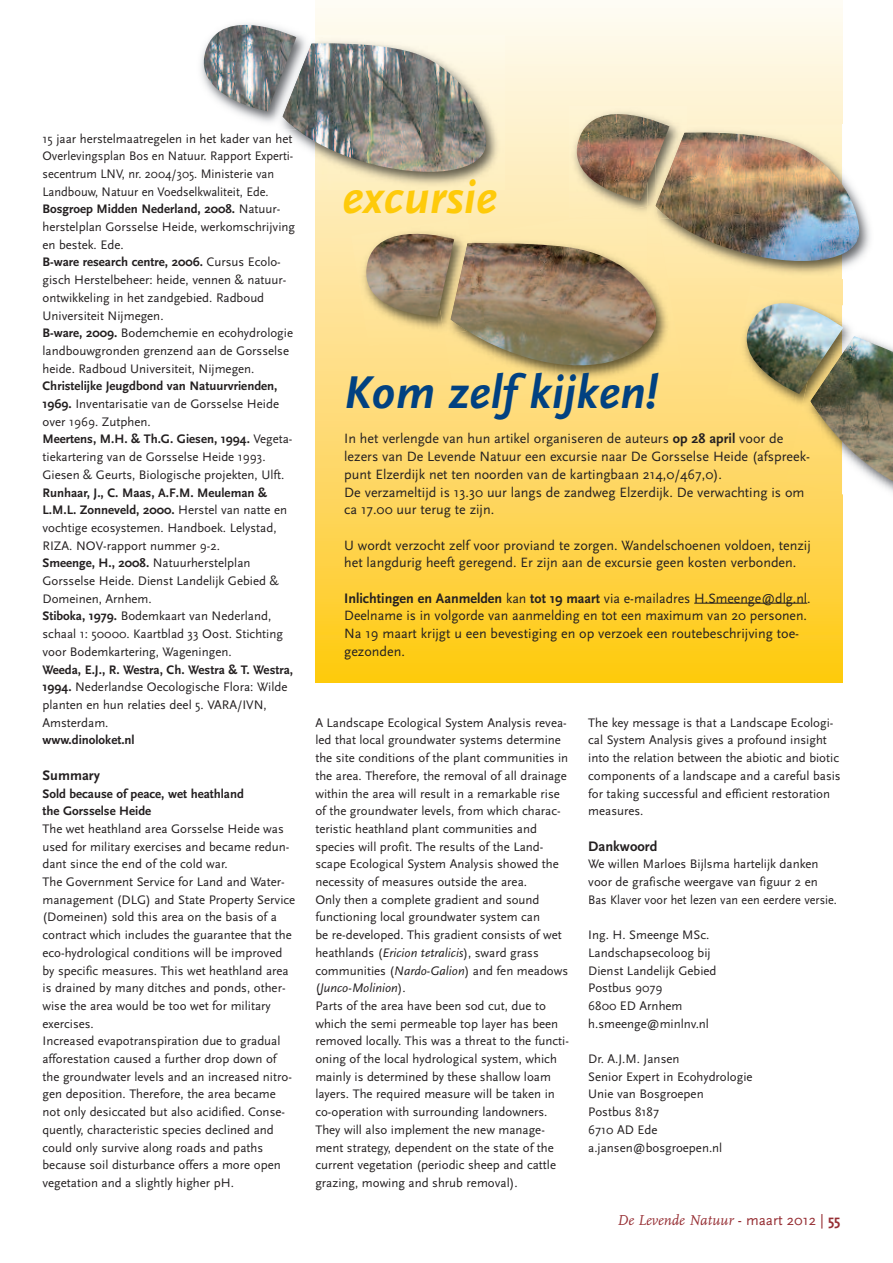
<style>
.page{position:relative;width:893px;height:1263px;background:#fff}
.page>*{position:absolute;margin:0;border:0;box-sizing:border-box;transform-origin:0 0}
.t1{font:italic 700 48px "Scala Sans";color:#014181}
.t2{font:italic 700 48px "Scala Sans";color:#feca0a}
.t3{font:italic 15px "FF Scala";color:#962e33}
.t4{font:700 14.4px "Scala Sans";color:#231f20}
.t5{font:14.1px/17.7px "Scala Sans";color:#231f20}
.t6{font:12.9px/17.7px "Scala Sans";color:#231f20}
.t7{font:700 12.9px/17.7px "Scala Sans";color:#231f20}
.s1{font-weight:700}
.s2{font-weight:700;font-size:14.4px}
.s3{font-style:italic}
.s4{font-family:"Scala Sans";font-style:normal}
.s5{font-family:"Scala Sans";font-weight:700;font-style:normal}
</style>
<div class="page">
<svg style="left:315px;top:5px;width:527px;height:678px;background:#fedc73"></svg>
<img style="left:315px;top:35px;width:189px;height:155px">
<img style="left:285px;top:43px;width:202px;height:129px">
<img style="left:201px;top:23px;width:105px;height:104px">
<img style="left:283px;top:43px;width:31px;height:86px">
<img style="left:203px;top:24px;width:93px;height:87px">
<img style="left:444px;top:218px;width:238px;height:188px">
<img style="left:450px;top:242px;width:209px;height:127px">
<img style="left:351px;top:217px;width:120px;height:130px">
<img style="left:429px;top:235px;width:43px;height:100px">
<img style="left:451px;top:243px;width:35px;height:88px">
<img style="left:365px;top:232px;width:89px;height:85px">
<img style="left:667px;top:124px;width:203px;height:155px">
<img style="left:647px;top:218px;width:20px;height:61px">
<img style="left:656px;top:132px;width:204px;height:129px">
<img style="left:569px;top:106px;width:118px;height:112px">
<img style="left:573px;top:207px;width:74px;height:11px">
<img style="left:647px;top:124px;width:40px;height:81px">
<svg style="left:647px;top:205px;width:9px;height:13px"></svg>
<img style="left:656px;top:133px;width:31px;height:85px">
<img style="left:576px;top:114px;width:93px;height:87px">
<img style="left:842px;top:482px;width:51px;height:24px">
<img style="left:785px;top:411px;width:57px;height:83px">
<img style="left:810px;top:336px;width:83px;height:146px">
<img style="left:726px;top:285px;width:116px;height:126px">
<img style="left:843px;top:324px;width:19px;height:30px">
<img style="left:801px;top:394px;width:9px;height:22px">
<img style="left:810px;top:336px;width:50px;height:84px">
<img style="left:746px;top:302px;width:97px;height:92px">
<hr style="left:694px;top:603px;width:113px;height:1px;background:#231f20">
<p class="t6" style="left:43px;top:129px;width:254px">15 jaar herstelmaatregelen in het kader van het Overlevingsplan Bos en Natuur. Rapport Experti&shy;secentrum LNV, nr. 2004/305. Ministerie van Landbouw, Natuur en Voedselkwaliteit, Ede.<br><span class="s1">Bosgroep Midden Nederland, 2008.</span> Natuur&shy;herstelplan Gorsselse Heide, werkomschrijving en bestek. Ede.<br><span class="s1">B-ware research centre, 2006.</span> Cursus Ecolo&shy;gisch Herstelbeheer: heide, vennen &amp; natuur&shy;ontwikkeling in het zandgebied. Radboud Universiteit Nijmegen.<br><span class="s1">B-ware, 2009.</span> Bodemchemie en ecohydrologie landbouwgronden grenzend aan de Gorsselse heide. Radboud Universiteit, Nijmegen.</p>
<p class="t6" style="left:43px;top:377px;width:252px"><span class="s1">Christelijke Jeugdbond van Natuurvrienden, 1969.</span> Inventarisatie van de Gorsselse Heide over 1969. Zutphen.<br><span class="s1">Meertens, M.H. &amp; Th.G. Giesen, 1994.</span> Vegeta&shy;tiekartering van de Gorsselse Heide 1993.<br>Giesen &amp; Geurts, Biologische projekten, Ulft.</p>
<p class="t6" style="left:43px;top:483px;width:246px"><span class="s1">Runhaar, J., C. Maas, A.F.M. Meuleman &amp; L.M.L. Zonneveld, 2000.</span> Herstel van natte en vochtige ecosystemen. Handboek. Lelystad, RIZA. NOV-rapport nummer 9-2.<br><span class="s1">Smeenge, H., 2008.</span> Natuurherstelplan Gorsselse Heide. Dienst Landelijk Gebied &amp; Domeinen, Arnhem.<br><span class="s1">Stiboka, 1979.</span> Bodemkaart van Nederland, schaal 1: 50000. Kaartblad 33 Oost. Stichting voor Bodemkartering, Wageningen.</p>
<p class="t6" style="left:43px;top:660px;width:252px"><span class="s1">Weeda, E.J., R. Westra, Ch. Westra &amp; T. Westra, 1994.</span> Nederlandse Oecologische Flora: Wilde planten en hun relaties deel 5. VARA/IVN, Amsterdam.</p>
<p class="t7" style="left:43px;top:731px;width:94px">www.dinoloket.nl</p>
<p class="t4" style="left:43px;top:766px;width:59px">Summary</p>
<p class="t7" style="left:43px;top:784px;width:203px">Sold because of peace, wet heathland the Gorsselse Heide</p>
<p class="t6" style="left:43px;top:819px;width:254px">The wet heathland area Gorsselse Heide was used for military exercises and became redun&shy;dant since the end of the cold war.<br>The Government Service for Land and Water&shy;management (DLG) and State Property Service (Domeinen) sold this area on the basis of a contract which includes the guarantee that the eco-hydrological conditions will be improved by specific measures. This wet heathland area is drained by many ditches and ponds, other&shy;wise the area would be too wet for military exercises.<br>Increased evapotranspiration due to gradual afforestation caused a further drop down of the groundwater levels and an increased nitro&shy;gen deposition. Therefore, the area became not only desiccated but also acidified. Conse&shy;quently, characteristic species declined and could only survive along roads and paths because soil disturbance offers a more open vegetation and a slightly higher pH.</p>
<h1 class="t2" style="left:342px;top:169px;width:156px">excursie</h1>
<h1 class="t1" style="left:344px;top:363px;width:316px">Kom zelf kijken!</h1>
<p class="t5" style="left:344px;top:430px;width:467px">In het verlengde van hun artikel organiseren de auteurs <span class="s1">op 28 april</span> voor de lezers van De Levende Natuur een excursie naar De Gorsselse Heide (afspreek&shy;punt Elzerdijk net ten noorden van de kartingbaan 214,0/467,0).<br>De verzameltijd is 13.30 uur langs de zandweg Elzerdijk. De verwachting is om ca 17.00 uur terug te zijn.</p>
<p class="t5" style="left:344px;top:536px;width:468px">U wordt verzocht zelf voor proviand te zorgen. Wandelschoenen voldoen, tenzij het langdurig heeft geregend. Er zijn aan de excursie geen kosten verbonden.</p>
<p class="t5" style="left:344px;top:589px;width:468px"><span class="s2">Inlichtingen en Aanmelden</span> kan <span class="s1">tot 19 maart</span> via e-mailadres H.Smeenge@dlg.nl.<br>Deelname is in volgorde van aanmelding en tot een maximum van 20 personen.<br>Na 19 maart krijgt u een bevestiging en op verzoek een routebeschrijving toe&shy;gezonden.</p>
<p class="t6" style="left:315px;top:713px;width:255px">A Landscape Ecological System Analysis revea&shy;led that local groundwater systems determine the site conditions of the plant communities in the area. Therefore, the removal of all drainage within the area will result in a remarkable rise of the groundwater levels, from which charac&shy;teristic heathland plant communities and species will profit. The results of the Land&shy;scape Ecological System Analysis showed the necessity of measures outside the area.<br>Only then a complete gradient and sound functioning local groundwater system can<br>be re-developed. This gradient consists of wet heathlands (<span class="s3">Ericion tetralicis</span>), sward grass communities (<span class="s3">Nardo-Galion</span>) and fen meadows (<span class="s3">Junco-Molinion</span>).<br>Parts of the area have been sod cut, due to which the semi permeable top layer has been removed locally. This was a threat to the functi&shy;oning of the local hydrological system, which mainly is determined by these shallow loam layers. The required measure will be taken in co-operation with surrounding landowners.<br>They will also implement the new manage&shy;ment strategy, dependent on the state of the current vegetation (periodic sheep and cattle grazing, mowing and shrub removal).</p>
<p class="t6" style="left:588px;top:713px;width:254px">The key message is that a Landscape Ecologi&shy;cal System Analysis gives a profound insight into the relation between the abiotic and biotic components of a landscape and a careful basis for taking successful and efficient restoration measures.</p>
<p class="t4" style="left:588px;top:837px;width:71px">Dankwoord</p>
<p class="t6" style="left:588px;top:855px;width:250px">We willen Marloes Bijlsma hartelijk danken voor de grafische weergave van figuur 2 en<br>Bas Klaver voor het lezen van een eerdere versie.</p>
<p class="t6" style="left:588px;top:926px;width:130px">Ing. H. Smeenge MSc.<br>Landschapsecoloog bij<br>Dienst Landelijk Gebied<br>Postbus 9079<br>6800 ED Arnhem h.smeenge@minlnv.nl</p>
<p class="t6" style="left:588px;top:1050px;width:166px">Dr. A.J.M. Jansen<br>Senior Expert in Ecohydrologie<br>Unie van Bosgroepen<br>Postbus 8187<br>6710 AD Ede a.jansen@bosgroepen.nl</p>
<p class="t3" style="left:617px;top:1211px;width:225px">De Levende Natuur <span class="s4">- maart 2012 |</span> <span class="s5">55</span></p>
</div>
